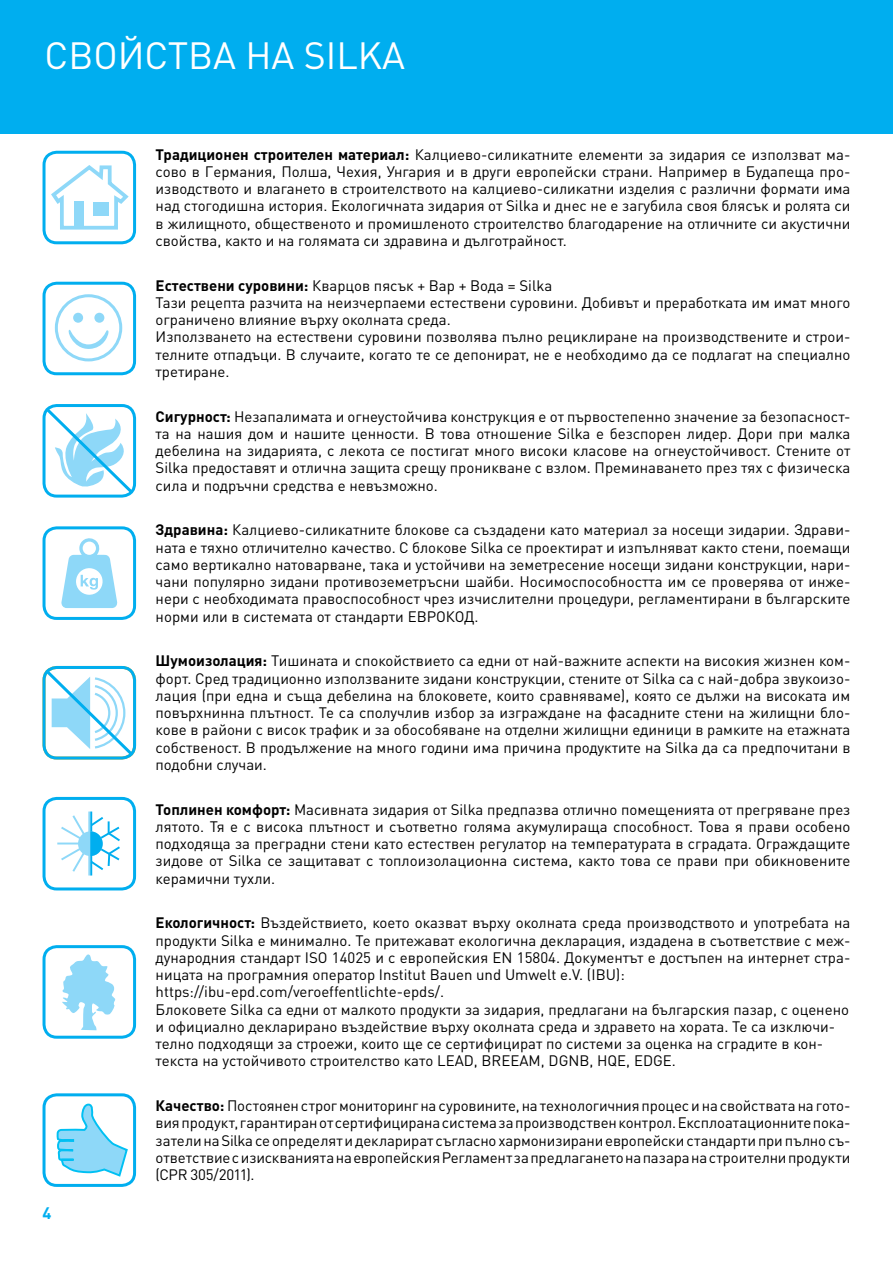
<style>
.page{position:relative;width:893px;height:1263px;background:#fff}
.page>*{position:absolute;margin:0;border:0;box-sizing:border-box;transform-origin:0 0}
.t1{font:37.5px "DIN Pro";color:#fff}
.t2{font:700 16.5px "DIN Pro";color:#00aeef}
.t3{font:15px/17.2px "DIN Pro";color:#000;text-align:justify}
.s1{font-weight:700}
</style>
<div class="page">
<div style="left:43px;top:151px;width:93px;height:93px;border:3px solid #00aeef;border-radius:13px"></div>
<svg style="left:51px;top:165px;width:78px;height:65px"></svg>
<div style="left:74px;top:201px;width:10px;height:26px;background:#8ed8f8"></div>
<div style="left:93px;top:202px;width:16px;height:13px;background:#8ed8f8"></div>
<div style="left:43px;top:282px;width:93px;height:93px;border:3px solid #00aeef;border-radius:13px"></div>
<div style="left:55px;top:294px;width:67px;height:67px;border:3px solid #8ed8f8;border-radius:50%"></div>
<div style="left:73px;top:313px;width:10px;height:10px;background:#8ed8f8;border-radius:50%"></div>
<div style="left:94px;top:313px;width:10px;height:10px;background:#8ed8f8;border-radius:50%"></div>
<svg style="left:65px;top:329px;width:44px;height:21px"></svg>
<div style="left:43px;top:404px;width:93px;height:94px;border:3px solid #00aeef;border-radius:13px"></div>
<svg style="left:43px;top:405px;width:92px;height:91px"></svg>
<svg style="left:43px;top:667px;width:93px;height:91px"></svg>
<div style="left:43px;top:797px;width:93px;height:93px;border:3px solid #00aeef;border-radius:13px"></div>
<hr style="left:88px;top:811px;width:2px;height:64px;background:#8ed8f8">
<hr style="left:90px;top:811px;width:2px;height:64px;background:#00aeef">
<hr style="left:57px;top:842px;width:33px;height:2px;background:#8ed8f8">
<svg style="left:59px;top:813px;width:61px;height:61px"></svg>
<div style="left:43px;top:945px;width:93px;height:94px;border:3px solid #00aeef;border-radius:13px"></div>
<svg style="left:62px;top:954px;width:54px;height:76px"></svg>
<div style="left:43px;top:1093px;width:93px;height:94px;border:3px solid #00aeef;border-radius:13px"></div>
<svg style="left:56px;top:1103px;width:81px;height:75px"></svg>
<div style="left:0;top:0;width:893px;height:133px;background:#00aeef"></div>
<div style="left:43px;top:526px;width:93px;height:94px;border:3px solid #00aeef;border-radius:13px"></div>
<svg style="left:61px;top:538px;width:56px;height:70px"></svg>
<h1 class="t1" style="left:45px;top:26px;width:362px">СВОЙСТВА НА SILKA</h1>
<p class="t2" style="left:43px;top:1200px;width:10px">4</p>
<p class="t3" style="left:156px;top:144px;width:696px"><span class="s1">Традиционен строителен материал:</span> Калциево-силикатните елементи за зидария се използват ма&shy;сово в Германия, Полша, Чехия, Унгария и в други европейски страни. Например в Будапеща про&shy;изводството и влагането в строителството на калциево-силикатни изделия с различни формати има над стогодишна история. Екологичната зидария от Silka и днес не е загубила своя блясък и ролята си в жилищното, общественото и промишленото строителство благодарение на отличните си акустични свойства, както и на голямата си здравина и дълготрайност.</p>
<p class="t3" style="left:156px;top:275px;width:696px;text-align:left"><span class="s1">Естествени суровини:</span> Кварцов пясък + Вар + Вода = Silka<br>Тази рецепта разчита на неизчерпаеми естествени суровини. Добивът и преработката им имат много ограничено влияние върху околната среда.<br>Използването на естествени суровини позволява пълно рециклиране на производствените и строи&shy;телните отпадъци. В случаите, когато те се депонират, не е необходимо да се подлагат на специално третиране.</p>
<p class="t3" style="left:156px;top:406px;width:696px"><span class="s1">Сигурност:</span> Незапалимата и огнеустойчива конструкция е от първостепенно значение за безопасност&shy;та на нашия дом и нашите ценности. В това отношение Silka е безспорен лидер. Дори при малка дебелина на зидарията, с лекота се постигат много високи класове на огнеустойчивост. Стените от Silka предоставят и отлична защита срещу проникване с взлом. Преминаването през тях с физическа сила и подръчни средства е невъзможно.</p>
<p class="t3" style="left:156px;top:520px;width:696px"><span class="s1">Здравина:</span> Калциево-силикатните блокове са създадени като материал за носещи зидарии. Здрави&shy;ната е тяхно отличително качество. С блокове Silka се проектират и изпълняват както стени, поемащи само вертикално натоварване, така и устойчиви на земетресение носещи зидани конструкции, нари&shy;чани популярно зидани противоземетръсни шайби. Носимоспособността им се проверява от инже&shy;нери с необходимата правоспособност чрез изчислителни процедури, регламентирани в българските норми или в системата от стандарти ЕВРОКОД.</p>
<p class="t3" style="left:156px;top:651px;width:696px"><span class="s1">Шумоизолация:</span> Тишината и спокойствието са едни от най-важните аспекти на високия жизнен ком&shy;форт. Сред традиционно използваните зидани конструкции, стените от Silka са с най-добра звукоизо&shy;лация (при една и съща дебелина на блоковете, които сравняваме), която се дължи на високата им повърхнинна плътност. Те са сполучлив избор за изграждане на фасадните стени на жилищни бло&shy;кове в райони с висок трафик и за обособяване на отделни жилищни единици в рамките на етажната собственост. В продължение на много години има причина продуктите на Silka да са предпочитани в подобни случаи.</p>
<p class="t3" style="left:156px;top:799px;width:696px"><span class="s1">Топлинен комфорт:</span> Масивната зидария от Silka предпазва отлично помещенията от прегряване през лятото. Тя е с висока плътност и съответно голяма акумулираща способност. Това я прави особено подходяща за преградни стени като естествен регулатор на температурата в сградата. Ограждащите зидове от Silka се защитават с топлоизолационна система, както това се прави при обикновените керамични тухли.</p>
<p class="t3" style="left:156px;top:913px;width:696px;text-align:left"><span class="s1">Екологичност:</span> Въздействието, което оказват върху околната среда производството и употребата на продукти Silka е минимално. Те притежават екологична декларация, издадена в съответствие с меж&shy;дународния стандарт ISO 14025 и с европейския EN 15804. Документът е достъпен на интернет стра&shy;ницата на програмния оператор Institut Bauen und Umwelt e.V. (IBU): https://ibu-epd.com/veroeffentlichte-epds/.<br>Блоковете Silka са едни от малкото продукти за зидария, предлагани на българския пазар, с оценено и официално декларирано въздействие върху околната среда и здравето на хората. Те са изключи&shy;телно подходящи за строежи, които ще се сертифицират по системи за оценка на сградите в кон&shy;текста на устойчивото строителство като LEAD, BREEAM, DGNB, HQE, EDGE.</p>
<p class="t3" style="left:156px;top:1095px;width:696px"><span class="s1">Качество:</span> Постоянен строг мониторинг на суровините, на технологичния процес и на свойствата на гото&shy;вия продукт, гарантиран от сертифицирана система за производствен контрол. Експлоатационните пока&shy;затели на Silka се определят и декларират съгласно хармонизирани европейски стандарти при пълно съ&shy;ответствие с изискванията на европейския Регламент за предлагането на пазара на строителни продукти (CPR 305/2011).</p>
</div>
